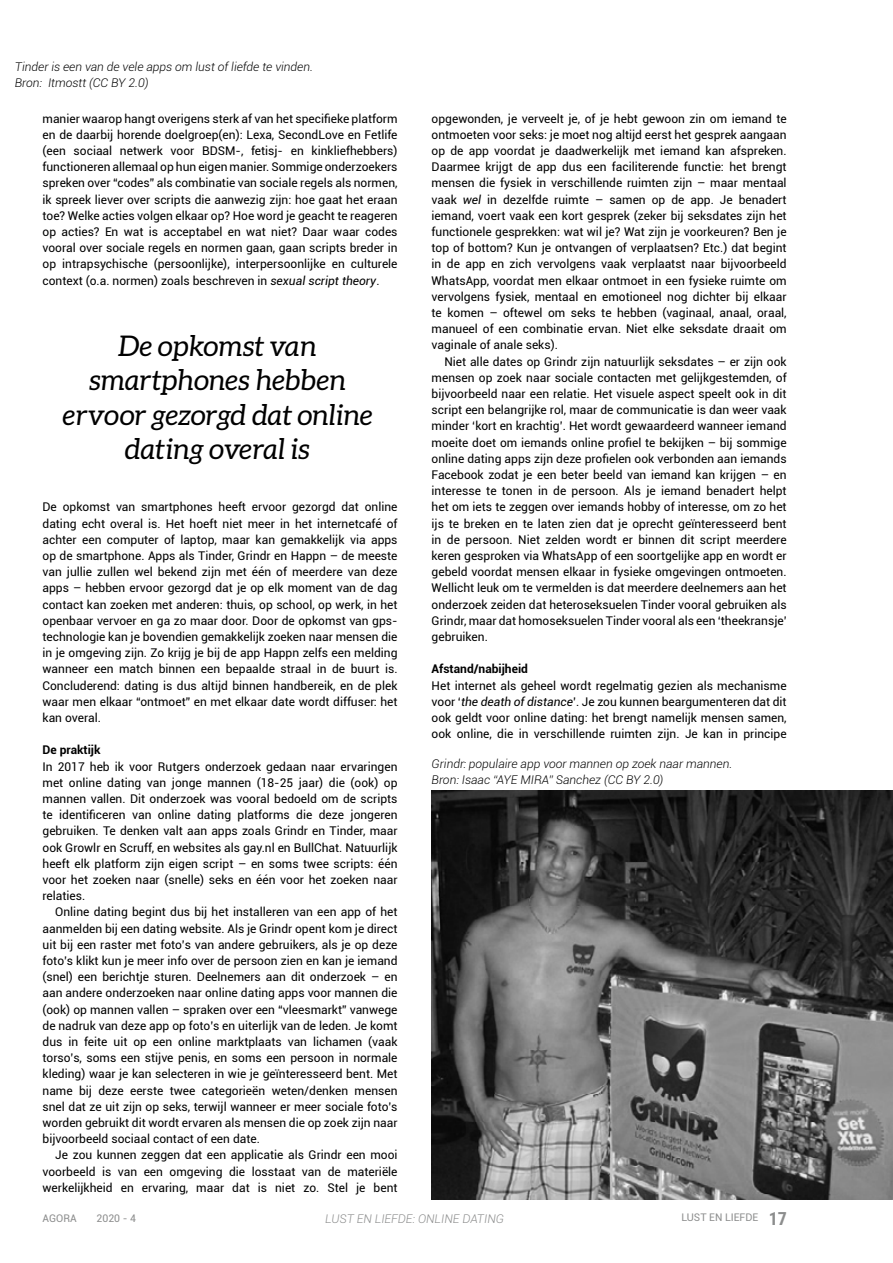
<style>
.page{position:relative;width:893px;height:1263px;background:#fff}
.page>*{position:absolute;margin:0;border:0;box-sizing:border-box;transform-origin:0 0}
.t1{font:italic 28.5px/34.2px "Aleo";color:#000;text-align:center}
.t2{font:12px/16.2px "Roboto";color:#000;text-align:justify}
.t3{font:italic 300 12px/16.2px "Roboto";color:#000}
.t4{font:700 12px "Roboto";color:#000}
.t5{font:italic 300 12px "Roboto";color:#8c8d8d}
.t6{font:10.5px "Roboto";color:#8c8d8d}
.s1{font-style:italic}
.s2{font-family:"Roboto Condensed";font-weight:700;font-size:18px}
</style>
<div class="page">
<img style="left:432px;top:791px;width:461px;height:408px">
<p class="t3" style="left:15px;top:58px;width:300px">Tinder is een van de vele apps om lust of liefde te vinden.<br>Bron: Itmostt (CC BY 2.0)</p>
<p class="t2" style="left:43px;top:110px;width:357px">manier waarop hangt overigens sterk af van het specifieke platform en de daarbij horende doelgroep(en): Lexa, SecondLove en Fetlife (een sociaal netwerk voor BDSM-, fetisj- en kinkliefhebbers) functioneren allemaal op hun eigen manier. Sommige onderzoekers spreken over “codes” als combinatie van sociale regels als normen, ik spreek liever over scripts die aanwezig zijn: hoe gaat het eraan toe? Welke acties volgen elkaar op? Hoe word je geacht te reageren op acties? En wat is acceptabel en wat niet? Daar waar codes vooral over sociale regels en normen gaan, gaan scripts breder in op intrapsychische (persoonlijke), interpersoonlijke en culturele context (o.a. normen) zoals beschreven in <span class="s1">sexual script theory</span>.</p>
<h1 class="t1" style="left:63px;top:329px;width:311px">De opkomst van smartphones hebben ervoor gezorgd dat online dating overal is</h1>
<p class="t2" style="left:43px;top:498px;width:357px">De opkomst van smartphones heeft ervoor gezorgd dat online dating echt overal is. Het hoeft niet meer in het internetcafé of achter een computer of laptop, maar kan gemakkelijk via apps op de smartphone. Apps als Tinder, Grindr en Happn – de meeste van jullie zullen wel bekend zijn met één of meerdere van deze apps – hebben ervoor gezorgd dat je op elk moment van de dag contact kan zoeken met anderen: thuis, op school, op werk, in het openbaar vervoer en ga zo maar door. Door de opkomst van gps&shy;technologie kan je bovendien gemakkelijk zoeken naar mensen die in je omgeving zijn. Zo krijg je bij de app Happn zelfs een melding wanneer een match binnen een bepaalde straal in de buurt is.<br>Concluderend: dating is dus altijd binnen handbereik, en de plek waar men elkaar “ontmoet” en met elkaar date wordt diffuser: het kan overal.</p>
<p class="t4" style="left:43px;top:742px;width:60px">De praktijk</p>
<p class="t2" style="left:43px;top:758px;width:357px">In 2017 heb ik voor Rutgers onderzoek gedaan naar ervaringen met online dating van jonge mannen (18-25 jaar) die (ook) op mannen vallen. Dit onderzoek was vooral bedoeld om de scripts te identificeren van online dating platforms die deze jongeren gebruiken. Te denken valt aan apps zoals Grindr en Tinder, maar ook Growlr en Scruff, en websites als gay.nl en BullChat. Natuurlijk heeft elk platform zijn eigen script – en soms twee scripts: één voor het zoeken naar (snelle) seks en één voor het zoeken naar relaties.</p>
<p class="t2" style="left:43px;top:903px;width:357px;text-indent:13px">Online dating begint dus bij het installeren van een app of het aanmelden bij een dating website. Als je Grindr opent kom je direct uit bij een raster met foto’s van andere gebruikers, als je op deze foto’s klikt kun je meer info over de persoon zien en kan je iemand (snel) een berichtje sturen. Deelnemers aan dit onderzoek – en aan andere onderzoeken naar online dating apps voor mannen die (ook) op mannen vallen – spraken over een “vleesmarkt” vanwege de nadruk van deze app op foto’s en uiterlijk van de leden. Je komt dus in feite uit op een online marktplaats van lichamen (vaak torso’s, soms een stijve penis, en soms een persoon in normale kleding) waar je kan selecteren in wie je geïnteresseerd bent. Met name bij deze eerste twee categorieën weten/denken mensen snel dat ze uit zijn op seks, terwijl wanneer er meer sociale foto’s worden gebruikt dit wordt ervaren als mensen die op zoek zijn naar bijvoorbeeld sociaal contact of een date.</p>
<p class="t2" style="left:43px;top:1146px;width:357px;text-indent:13px">Je zou kunnen zeggen dat een applicatie als Grindr een mooi voorbeeld is van een omgeving die losstaat van de materiële werkelijkheid en ervaring, maar dat is niet zo. Stel je bent</p>
<p class="t2" style="left:432px;top:110px;width:357px">opgewonden, je verveelt je, of je hebt gewoon zin om iemand te ontmoeten voor seks: je moet nog altijd eerst het gesprek aangaan op de app voordat je daadwerkelijk met iemand kan afspreken.<br>Daarmee krijgt de app dus een faciliterende functie: het brengt mensen die fysiek in verschillende ruimten zijn – maar mentaal vaak <span class="s1">wel</span> in dezelfde ruimte – samen op de app. Je benadert iemand, voert vaak een kort gesprek (zeker bij seksdates zijn het functionele gesprekken: wat wil je? Wat zijn je voorkeuren? Ben je top of bottom? Kun je ontvangen of verplaatsen? Etc.) dat begint in de app en zich vervolgens vaak verplaatst naar bijvoorbeeld WhatsApp, voordat men elkaar ontmoet in een fysieke ruimte om vervolgens fysiek, mentaal en emotioneel nog dichter bij elkaar te komen – oftewel om seks te hebben (vaginaal, anaal, oraal, manueel of een combinatie ervan. Niet elke seksdate draait om vaginale of anale seks).</p>
<p class="t2" style="left:432px;top:353px;width:357px;text-indent:13px">Niet alle dates op Grindr zijn natuurlijk seksdates – er zijn ook mensen op zoek naar sociale contacten met gelijkgestemden, of bijvoorbeeld naar een relatie. Het visuele aspect speelt ook in dit script een belangrijke rol, maar de communicatie is dan weer vaak minder ‘kort en krachtig’. Het wordt gewaardeerd wanneer iemand moeite doet om iemands online profiel te bekijken – bij sommige online dating apps zijn deze profielen ook verbonden aan iemands Facebook zodat je een beter beeld van iemand kan krijgen – en interesse te tonen in de persoon. Als je iemand benadert helpt het om iets te zeggen over iemands hobby of interesse, om zo het ijs te breken en te laten zien dat je oprecht geïnteresseerd bent in de persoon. Niet zelden wordt er binnen dit script meerdere keren gesproken via WhatsApp of een soortgelijke app en wordt er gebeld voordat mensen elkaar in fysieke omgevingen ontmoeten.<br>Wellicht leuk om te vermelden is dat meerdere deelnemers aan het onderzoek zeiden dat heteroseksuelen Tinder vooral gebruiken als Grindr, maar dat homoseksuelen Tinder vooral als een ‘theekransje’ gebruiken.</p>
<p class="t4" style="left:432px;top:661px;width:98px">Afstand/nabijheid</p>
<p class="t2" style="left:432px;top:677px;width:357px">Het internet als geheel wordt regelmatig gezien als mechanisme voor ‘<span class="s1">the death of distance</span>’. Je zou kunnen beargumenteren dat dit ook geldt voor online dating: het brengt namelijk mensen samen, ook online, die in verschillende ruimten zijn. Je kan in principe</p>
<p class="t3" style="left:432px;top:755px;width:302px">Grindr: populaire app voor mannen op zoek naar mannen.<br>Bron: Isaac “AYE MIRA” Sanchez (CC BY 2.0)</p>
<p class="t6" style="left:43px;top:1211px;width:36px">AGORA</p>
<p class="t6" style="left:97px;top:1211px;width:41px">2020 - 4</p>
<p class="t5" style="left:325px;top:1210px;width:180px">LUST EN LIEFDE: ONLINE DATING</p>
<p class="t6" style="left:681px;top:1210px;width:107px">LUST EN LIEFDE <span class="s2">17</span></p>
</div>
